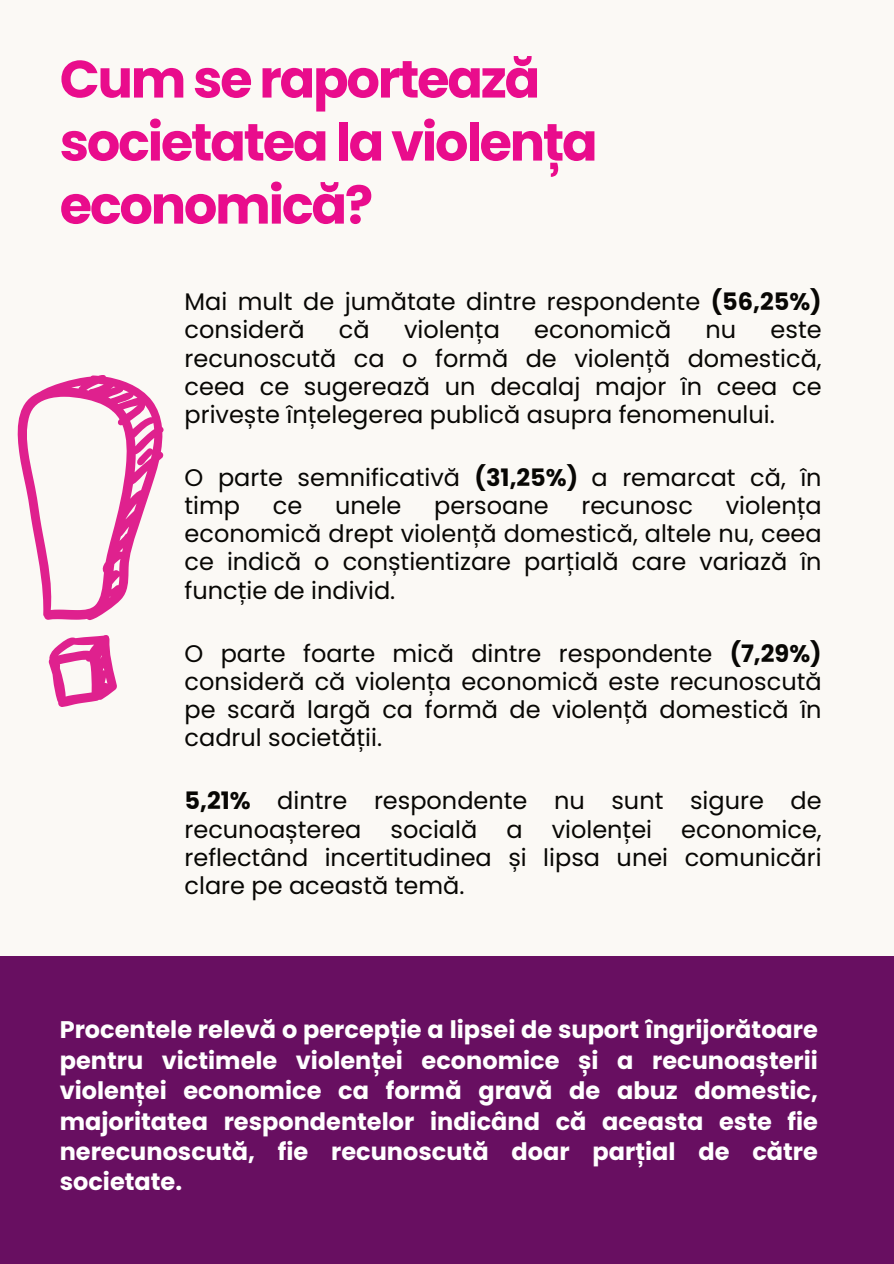
<style>
.page{position:relative;width:894px;height:1264px;background:#fff}
.page>*{position:absolute;margin:0;border:0;box-sizing:border-box;transform-origin:0 0}
.t1{font:700 52.5px/63px "Poppins";letter-spacing:-.04em;color:#e90c8c}
.t2{font:24px/28.2px "Poppins";color:#080704;text-align:justify}
.t3{font:700 24px/30.3px "Poppins";color:#fff;text-align:justify}
.s1{font-weight:700}
</style>
<div class="page">
<div style="left:0;top:0;width:893px;height:1263px;background:#fbf9f5"></div>
<div style="left:0;top:955px;width:893px;height:308px;background:#680f61"></div>
<svg style="left:49px;top:635px;width:68px;height:72px"></svg>
<svg style="left:17px;top:375px;width:147px;height:245px"></svg>
<h1 class="t1" style="left:60px;top:48px;width:539px">Cum se raportează societatea la violența economică?</h1>
<p class="t2" style="left:184px;top:288px;width:638px">Mai mult de jumătate dintre respondente <span class="s1">(56,25%) </span>consideră</p>
<p class="t2" style="left:339px;top:316px;width:32px">că</p>
<p class="t2" style="left:404px;top:316px;width:97px">violența</p>
<p class="t2" style="left:534px;top:316px;width:138px">economică</p>
<p class="t2" style="left:705px;top:316px;width:32px">nu</p>
<p class="t2" style="left:184px;top:316px;width:638px;text-indent:586px">este recunoscută ca o formă de violență domestică, ceea ce sugerează un decalaj major în ceea ce privește înțelegerea publică asupra fenomenului.</p>
<p class="t2" style="left:184px;top:463px;width:638px">O parte semnificativă <span class="s1">(31,25%)</span> a remarcat că, în timp</p>
<p class="t2" style="left:184px;top:492px;width:638px;text-indent:541px">violența economică drept violență domestică, altele nu, ceea ce indică o conștientizare parțială care variază în funcție de individ.</p>
<p class="t2" style="left:273px;top:492px;width:31px">ce</p>
<p class="t2" style="left:335px;top:492px;width:68px">unele</p>
<p class="t2" style="left:434px;top:492px;width:116px">persoane</p>
<p class="t2" style="left:581px;top:492px;width:113px">recunosc</p>
<p class="t2" style="left:184px;top:639px;width:638px">O parte foarte mică dintre respondente <span class="s1">(7,29%) </span>consideră că violența economică este recunoscută pe scară largă ca formă de violență domestică în cadrul societății.</p>
<p class="t2" style="left:184px;top:787px;width:638px"><span class="s1">5,21%</span> dintre respondente nu sunt sigure de recunoașterea socială a violenței economice, reflectând incertitudinea și lipsa unei comunicări clare pe această temă.</p>
<p class="t3" style="left:60px;top:1014px;width:759px">Procentele relevă o percepție a lipsei de suport îngrijorătoare pentru victimele violenței economice și a recunoașterii violenței economice ca formă gravă de abuz domestic, majoritatea respondentelor indicând că aceasta este fie nerecunoscută, fie recunoscută doar parțial de către societate.</p>
</div>
